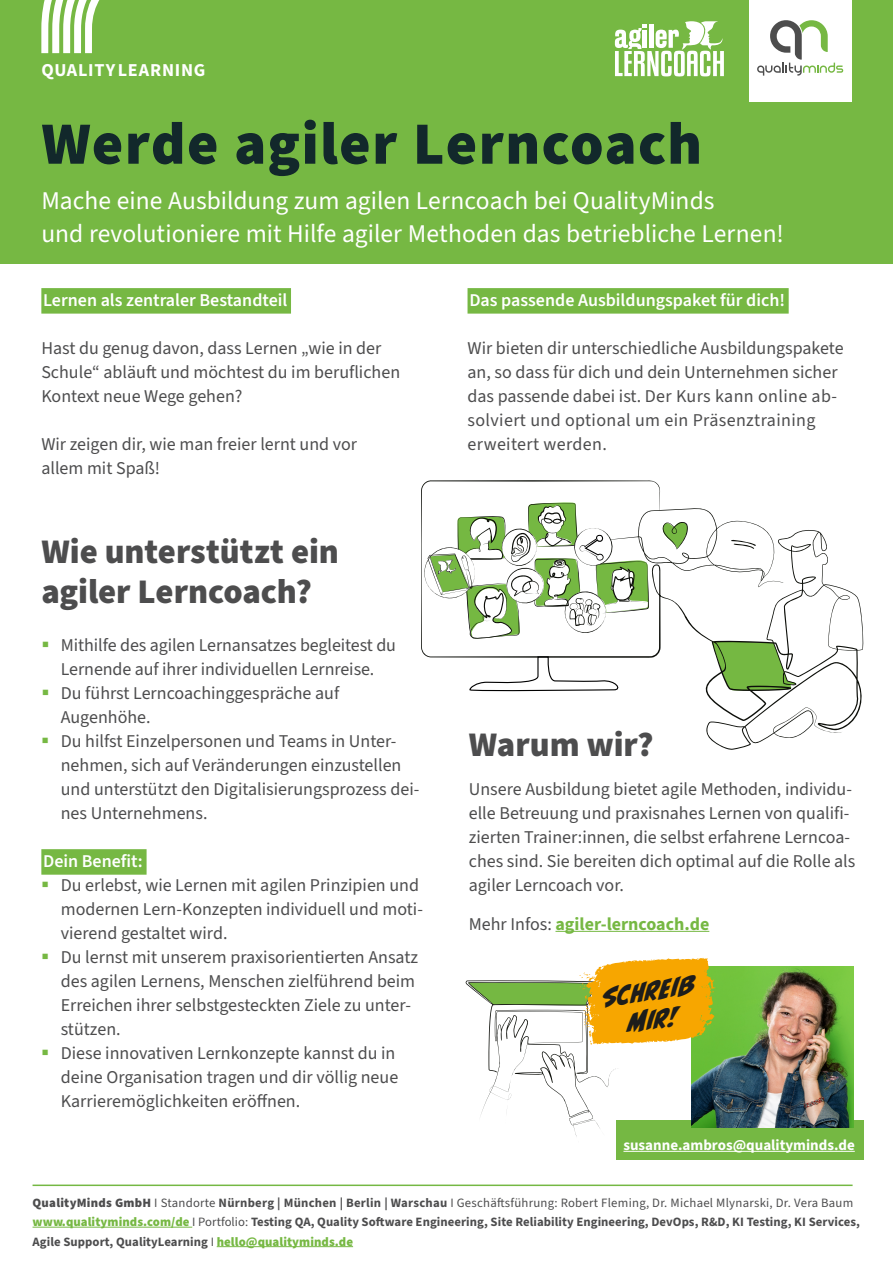
<style>
.page{position:relative;width:893px;height:1263px;background:#fff}
.page>*{position:absolute;margin:0;border:0;box-sizing:border-box;transform-origin:0 0}
.t1{font:900 60px "Source Sans 3";letter-spacing:.02em;color:#12282b}
.t2{font:900 34.5px/40.5px "Source Sans 3";letter-spacing:-.005em;color:#4d4d4e}
.t3{font:25.5px/33px "Source Sans 3";color:#fff}
.t4{font:24px/28.8px "CC Biff Bam Boom";color:#1d1d1b;text-align:center}
.t5{font:700 18.15px "Source Sans 3";letter-spacing:.04em;color:#fff}
.t6{font:18px/24px "Source Sans 3";color:#4d4d4e}
.t7{font:600 18px "Source Sans 3";color:#fff}
.t8{font:700 18px "Source Sans 3";color:#76b843}
.t9{font:700 15px "Source Sans 3";color:#fff}
.t10{font:700 12.75px/19.5px "Source Sans 3";letter-spacing:.005em;color:#4d4d4e}
.s1{font-weight:400;color:#4d4d4e}
.s2{font-weight:900}
.s3{font-weight:400}
.s4{font-weight:900;color:#76b843}
</style>
<div class="page">
<div style="left:0;top:0;width:893px;height:264px;background:#76b843"></div>
<svg style="left:41px;top:0;width:59px;height:53px"></svg>
<div style="left:750px;top:0;width:102px;height:102px;background:#fff"></div>
<svg style="left:757px;top:20px;width:86px;height:56px"></svg>
<hr style="left:33px;top:1184px;width:820px;height:2px;background:#75b843">
<hr style="left:33px;top:1227px;width:159px;height:1px;background:#76b843">
<hr style="left:217px;top:1246px;width:136px;height:1px;background:#76b843">
<div style="left:41px;top:288px;width:250px;height:26px;background:#76b843"></div>
<div style="left:41px;top:849px;width:106px;height:26px;background:#76b843"></div>
<div style="left:467px;top:288px;width:322px;height:26px;background:#76b843"></div>
<hr style="left:555px;top:931px;width:154px;height:1px;background:#76b843">
<div style="left:616px;top:1120px;width:247px;height:39px;background:#75b843"></div>
<hr style="left:623px;top:1151px;width:232px;height:1px;background:#fff">
<img style="left:717px;top:966px;width:136px;height:162px">
<svg style="left:465px;top:958px;width:252px;height:179px"></svg>
<svg style="left:615px;top:21px;width:109px;height:55px"></svg>
<svg style="left:421px;top:480px;width:239px;height:175px"></svg>
<svg style="left:424px;top:502px;width:440px;height:248px"></svg>
<p class="t5" style="left:41px;top:58px;width:166px">QUALITYLEARNING</p>
<h1 class="t1" style="left:41px;top:104px;width:662px">Werde agiler Lerncoach</h1>
<h3 class="t3" style="left:41px;top:184px;width:744px">Mache eine Ausbildung zum agilen Lerncoach bei QualityMinds<br>und revolutioniere mit Hilfe agiler Methoden das betriebliche Lernen!</h3>
<p class="t7" style="left:43px;top:289px;width:246px">Lernen als zentraler Bestandteil</p>
<p class="t6" style="left:41px;top:336px;width:360px">Hast du genug davon, dass Lernen „wie in der<br>Schule“ abläuft und möchtest du im beruflichen<br>Kontext neue Wege gehen?</p>
<p class="t6" style="left:41px;top:432px;width:317px">Wir zeigen dir, wie man freier lernt und vor allem mit Spaß!</p>
<h2 class="t2" style="left:41px;top:531px;width:299px">Wie unterstützt ein agiler Lerncoach?</h2>
<p class="t6" style="left:61px;top:633px;width:360px">Mithilfe des agilen Lernansatzes begleitest du Lernende auf ihrer individuellen Lernreise.<br>Du führst Lerncoachinggespräche auf Augenhöhe.<br>Du hilfst Einzelpersonen und Teams in Unter&shy;nehmen, sich auf Veränderungen einzustellen und unterstützt den Digitali sierungsprozess dei&shy;nes Unternehmens.</p>
<p class="t7" style="left:43px;top:850px;width:101px">Dein Benefit:</p>
<p class="t6" style="left:61px;top:873px;width:364px">Du erlebst, wie Lernen mit agilen Prinzipien und modernen Lern-Konzepten individuell und moti&shy;vierend gestaltet wird.<br>Du lernst mit unserem praxisorientierten Ansatz des agilen Lernens, Menschen zielführend beim Erreichen ihrer selbstgesteckten Ziele zu unter&shy;stützen.<br>Diese innovativen Lernkonzepte kannst du in deine Organisation tragen und dir völlig neue Karrieremöglichkeiten eröffnen.</p>
<p class="t7" style="left:469px;top:289px;width:317px">Das passende Ausbildungspaket für dich!</p>
<p class="t6" style="left:467px;top:336px;width:378px">Wir bieten dir unterschiedliche Ausbildungspakete an, so dass für dich und dein Unternehmen sicher das passende dabei ist. Der Kurs kann online ab&shy;solviert und optional um ein Präsenztraining erweitert werden.</p>
<h2 class="t2" style="left:469px;top:724px;width:186px">Warum wir?</h2>
<p class="t6" style="left:469px;top:777px;width:388px">Unsere Ausbildung bietet agile Methoden, individu&shy;elle Betreuung und praxisnahes Lernen von qualifi&shy;zierten Trainer:innen, die selbst erfahrene Lerncoa&shy;ches sind. Sie bereiten dich optimal auf die Rolle als agiler Lerncoach vor.</p>
<p class="t8" style="left:469px;top:912px;width:242px"><span class="s1">Mehr Infos:</span> agiler-lerncoach.de</p>
<h3 class="t4" style="left:601px;top:983px;width:94px;rotate:-8deg">schreib mir!</h3>
<p class="t9" style="left:623px;top:1135px;width:233px">susanne.ambros@qualityminds.de</p>
<p class="t10" style="left:33px;top:1193px;width:829px"><span class="s2">QualityMinds GmbH</span> <span class="s3">I Standorte</span> Nürnberg | München | Berlin | Warschau <span class="s3">I Geschäftsführung: Robert Fleming, Dr. Michael Mlynarski, Dr. Vera Baum </span><span class="s4">www.qualityminds.com/de</span> <span class="s3">I Portfolio:</span> Testing QA, Quality Software Engineering, Site Reliability Engineering, DevOps, R&amp;D, KI Testing, KI Services,<br>Agile Support, QualityLearning <span class="s3">I</span> <span class="s4">hello@qualityminds.de</span></p>
</div>
